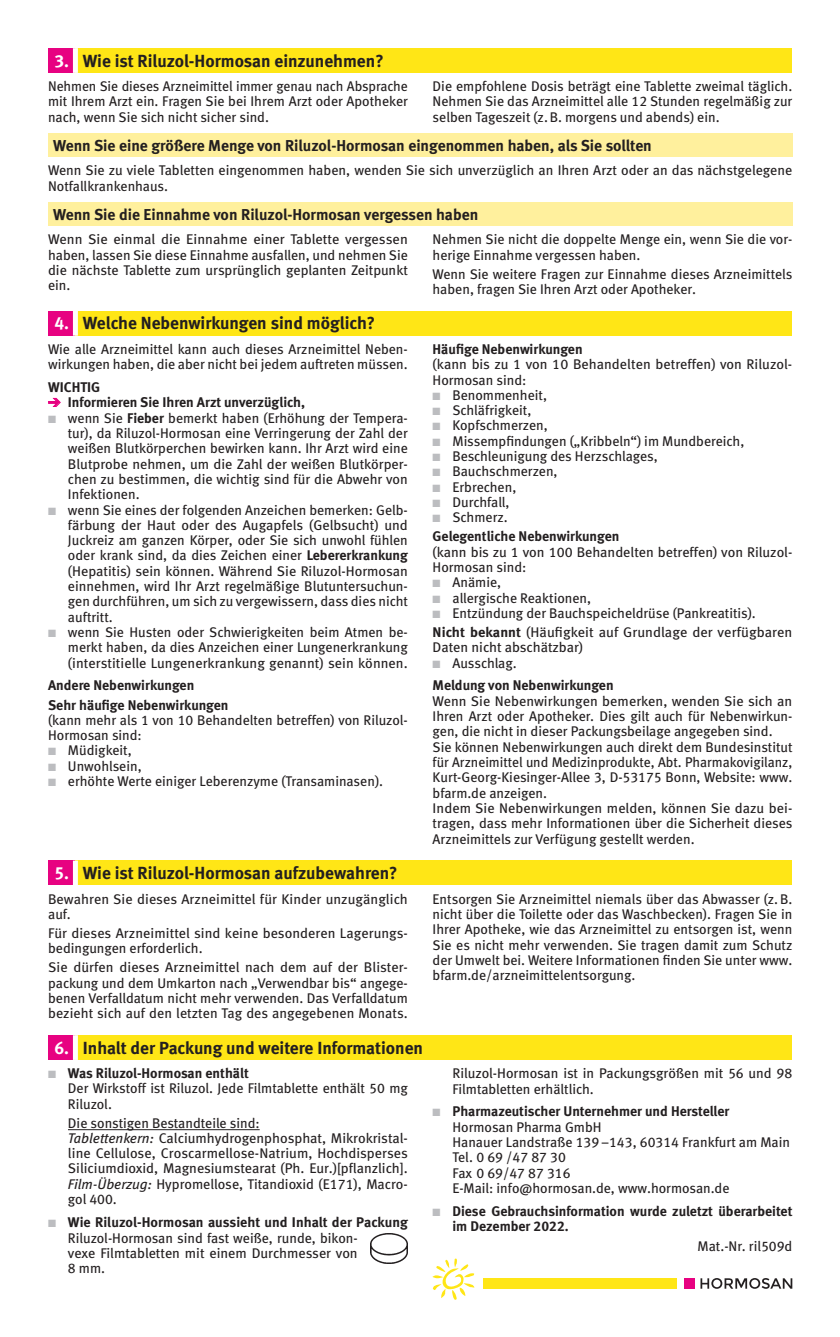
<style>
.page{position:relative;width:840px;height:1337px;background:#fff}
.page>*{position:absolute;margin:0;border:0;box-sizing:border-box;transform-origin:0 0}
.t1{font:17.5px "Meta Bold LF";color:#231f20}
.t2{font:15.75px "Meta Bold LF";color:#231f20}
.t3{font:14px/15.4px "Meta Book LF";color:#231f20}
.t4{font:14px/19.1px "Meta Bold LF";color:#231f20}
.s1{color:#fff}
.s2{color:#e70281}
.s3{color:#bcbdc0}
.s4{font-family:"Meta Bold LF"}
.s5{font-style:italic}
</style>
<div class="page">
<div style="left:48px;top:48px;width:27px;height:25px;background:#e70281"></div>
<div style="left:75px;top:48px;width:717px;height:25px;background:#ffe616"></div>
<div style="left:73px;top:48px;width:5px;height:25px;background:#fff"></div>
<div style="left:48px;top:134px;width:744px;height:23px;background:#fff09d"></div>
<div style="left:48px;top:203px;width:744px;height:23px;background:#fff09d"></div>
<div style="left:48px;top:311px;width:27px;height:25px;background:#e70281"></div>
<div style="left:75px;top:311px;width:717px;height:25px;background:#ffe616"></div>
<div style="left:73px;top:311px;width:5px;height:25px;background:#fff"></div>
<svg style="left:48px;top:397px;width:13px;height:10px"></svg>
<div style="left:48px;top:860px;width:27px;height:25px;background:#e70281"></div>
<div style="left:75px;top:860px;width:717px;height:25px;background:#ffe616"></div>
<div style="left:73px;top:860px;width:5px;height:25px;background:#fff"></div>
<div style="left:48px;top:1035px;width:27px;height:25px;background:#e70281"></div>
<div style="left:75px;top:1035px;width:717px;height:25px;background:#ffe616"></div>
<div style="left:73px;top:1035px;width:5px;height:25px;background:#fff"></div>
<hr style="left:68px;top:1129px;width:192px;height:1px;background:#231f20">
<img style="left:370px;top:1233px;width:37px;height:30px">
<div style="left:483px;top:1278px;width:194px;height:10px;background:#ffe616"></div>
<svg style="left:432px;top:1258px;width:42px;height:42px"></svg>
<div style="left:684px;top:1278px;width:10px;height:10px;background:#e70281"></div>
<svg style="left:700px;top:1278px;width:92px;height:10px"></svg>
<p class="t1" style="left:54px;top:50px;width:331px"><span class="s1">3.</span> Wie ist Riluzol-Hormosan einzunehmen?</p>
<p class="t3" style="left:48px;top:78px;width:361px;text-align:justify">Nehmen Sie dieses Arzneimittel immer genau nach Absprache mit Ihrem Arzt ein. Fragen Sie bei Ihrem Arzt oder Apotheker nach, wenn Sie sich nicht sicher sind.</p>
<p class="t3" style="left:433px;top:78px;width:361px;text-align:justify">Die empfohlene Dosis beträgt eine Tablette zweimal täglich.<br>Nehmen Sie das Arzneimittel alle 12 Stunden regelmäßig zur selben Tageszeit (z.B. morgens und abends) ein.</p>
<p class="t2" style="left:53px;top:136px;width:600px">Wenn Sie eine größere Menge von Riluzol-Hormosan eingenommen haben, als Sie sollten</p>
<p class="t3" style="left:48px;top:163px;width:746px">Wenn Sie zu viele Tabletten eingenommen haben, wenden Sie sich unverzüglich an Ihren Arzt oder an das nächstgelegene<br>Notfallkrankenhaus.</p>
<p class="t2" style="left:53px;top:205px;width:427px">Wenn Sie die Einnahme von Riluzol-Hormosan vergessen haben</p>
<p class="t3" style="left:48px;top:231px;width:361px;text-align:justify">Wenn Sie einmal die Einnahme einer Tablette vergessen haben, lassen Sie diese Einnahme ausfallen, und nehmen Sie die nächste Tablette zum ursprünglich geplanten Zeitpunkt ein.</p>
<p class="t3" style="left:433px;top:231px;width:361px">Nehmen Sie nicht die doppelte Menge ein, wenn Sie die vor&shy;herige Einnahme vergessen haben.</p>
<p class="t3" style="left:433px;top:266px;width:361px">Wenn Sie weitere Fragen zur Einnahme dieses Arzneimittels haben, fragen Sie Ihren Arzt oder Apotheker.</p>
<p class="t1" style="left:54px;top:313px;width:322px"><span class="s1">4.</span> Welche Nebenwirkungen sind möglich?</p>
<p class="t3" style="left:48px;top:341px;width:361px">Wie alle Arzneimittel kann auch dieses Arzneimittel Neben&shy;wirkungen haben, die aber nicht bei jedem auftreten müssen.</p>
<p class="t4" style="left:48px;top:377px;width:54px">WICHTIG</p>
<p class="t4" style="left:48px;top:393px;width:258px"><span class="s2">➔</span> Informieren Sie Ihren Arzt unverzüglich,</p>
<p class="t3" style="left:68px;top:410px;width:341px;text-align:justify;text-indent:-20px"><span class="s3">■</span> wenn Sie <span class="s4">Fieber</span> bemerkt haben (Erhöhung der Tempera&shy;tur), da Riluzol-Hormosan eine Verringerung der Zahl der weißen Blutkörperchen bewirken kann. Ihr Arzt wird eine Blutprobe nehmen, um die Zahl der weißen Blutkörper&shy;chen zu bestimmen, die wichtig sind für die Abwehr von Infektionen.</p>
<p class="t3" style="left:68px;top:502px;width:341px;text-align:justify;text-indent:-20px"><span class="s3">■</span> wenn Sie eines der folgenden Anzeichen bemerken: Gelb&shy;färbung der Haut oder des Augapfels (Gelbsucht) und Juckreiz am ganzen Körper, oder Sie sich unwohl fühlen oder krank sind, da dies Zeichen einer <span class="s4">Lebererkrankung </span>(Hepatitis) sein können. Während Sie Riluzol-Hormosan einnehmen, wird Ihr Arzt regelmäßige Blutuntersuchun&shy;gen durchführen, um sich zu vergewissern, dass dies nicht auftritt.</p>
<p class="t3" style="left:68px;top:624px;width:341px;text-align:justify;text-indent:-20px"><span class="s3">■</span> wenn Sie Husten oder Schwierigkeiten beim Atmen be&shy;merkt haben, da dies Anzeichen einer Lungenerkrankung (interstitielle Lungenerkrankung genannt) sein können.</p>
<p class="t4" style="left:48px;top:676px;width:182px">Andere Nebenwirkungen<br>Sehr häufige Nebenwirkungen</p>
<p class="t3" style="left:48px;top:712px;width:361px">(kann mehr als 1 von 10 Behandelten betreffen) von Riluzol-<br>Hormosan sind:</p>
<p class="t3" style="left:48px;top:742px;width:85px"><span class="s3">■</span> Müdigkeit,</p>
<p class="t3" style="left:48px;top:758px;width:95px"><span class="s3">■</span> Unwohlsein,</p>
<p class="t3" style="left:48px;top:773px;width:336px"><span class="s3">■</span> erhöhte Werte einiger Leberenzyme (Transaminasen).</p>
<p class="t1" style="left:54px;top:862px;width:345px"><span class="s1">5.</span> Wie ist Riluzol-Hormosan aufzubewahren?</p>
<p class="t3" style="left:48px;top:890px;width:361px">Bewahren Sie dieses Arzneimittel für Kinder unzugänglich auf.</p>
<p class="t3" style="left:48px;top:925px;width:360px">Für dieses Arzneimittel sind keine besonderen Lagerungs&shy;bedingungen erforderlich.</p>
<p class="t3" style="left:48px;top:959px;width:361px;text-align:justify">Sie dürfen dieses Arzneimittel nach dem auf der Blister&shy;packung und dem Umkarton nach „Verwendbar bis“ angege&shy;benen Verfalldatum nicht mehr verwenden. Das Verfalldatum bezieht sich auf den letzten Tag des angegebenen Monats.</p>
<p class="t1" style="left:54px;top:1037px;width:370px"><span class="s1">6.</span> Inhalt der Packung und weitere Informationen</p>
<p class="t4" style="left:48px;top:1063px;width:202px"><span class="s3">■</span> Was Riluzol-Hormosan enthält</p>
<p class="t3" style="left:68px;top:1080px;width:341px">Der Wirkstoff ist Riluzol. Jede Filmtablette enthält 50 mg<br>Riluzol.</p>
<p class="t3" style="left:68px;top:1114px;width:341px">Die sonstigen Bestandteile sind:<br><span class="s5">Tablettenkern:</span> Calciumhydrogenphosphat, Mikrokristal&shy;line Cellulose, Croscarmellose-Natrium, Hochdisperses Siliciumdioxid, Magnesiumstearat (Ph. Eur.)[pflanzlich].<br><span class="s5">Film-Überzug:</span> Hypromellose, Titandioxid (E171), Macro&shy;gol 400.</p>
<p class="t4" style="left:48px;top:1211px;width:361px"><span class="s3">■</span> Wie Riluzol-Hormosan aussieht und Inhalt der Packung</p>
<p class="t3" style="left:68px;top:1229px;width:291px;text-align:justify">Riluzol-Hormosan sind fast weiße, runde, bikon&shy;vexe Filmtabletten mit einem Durchmesser von 8 mm.</p>
<p class="t4" style="left:433px;top:339px;width:152px">Häufige Nebenwirkungen</p>
<p class="t3" style="left:433px;top:356px;width:361px">(kann bis zu 1 von 10 Behandelten betreffen) von Riluzol-<br>Hormosan sind:</p>
<p class="t3" style="left:433px;top:387px;width:116px"><span class="s3">■</span> Benommenheit,</p>
<p class="t3" style="left:433px;top:402px;width:100px"><span class="s3">■</span> Schläfrigkeit,</p>
<p class="t3" style="left:433px;top:418px;width:117px"><span class="s3">■</span> Kopfschmerzen,</p>
<p class="t3" style="left:433px;top:433px;width:313px"><span class="s3">■</span> Missempfindungen („Kribbeln“) im Mundbereich,</p>
<p class="t3" style="left:433px;top:448px;width:227px"><span class="s3">■</span> Beschleunigung des Herzschlages,</p>
<p class="t3" style="left:433px;top:464px;width:126px"><span class="s3">■</span> Bauchschmerzen,</p>
<p class="t3" style="left:433px;top:479px;width:85px"><span class="s3">■</span> Erbrechen,</p>
<p class="t3" style="left:433px;top:494px;width:78px"><span class="s3">■</span> Durchfall,</p>
<p class="t3" style="left:433px;top:509px;width:77px"><span class="s3">■</span> Schmerz.</p>
<p class="t4" style="left:433px;top:527px;width:188px">Gelegentliche Nebenwirkungen</p>
<p class="t3" style="left:433px;top:544px;width:361px">(kann bis zu 1 von 100 Behandelten betreffen) von Riluzol-<br>Hormosan sind:</p>
<p class="t3" style="left:433px;top:574px;width:70px"><span class="s3">■</span> Anämie,</p>
<p class="t3" style="left:433px;top:590px;width:160px"><span class="s3">■</span> allergische Reaktionen,</p>
<p class="t3" style="left:433px;top:603px;width:361px;line-height:19.1px"><span class="s3">■</span> Entzündung der Bauchspeicheldrüse (Pankreatitis).<br><span class="s4">Nicht bekannt</span> (Häufigkeit auf Grundlage der verfügbaren</p>
<p class="t3" style="left:433px;top:639px;width:152px">Daten nicht abschätzbar)</p>
<p class="t3" style="left:433px;top:655px;width:86px"><span class="s3">■</span> Ausschlag.</p>
<p class="t4" style="left:433px;top:676px;width:183px">Meldung von Nebenwirkungen</p>
<p class="t3" style="left:433px;top:693px;width:361px">Wenn Sie Nebenwirkungen bemerken, wenden Sie sich an Ihren Arzt oder Apotheker. Dies gilt auch für Nebenwirkun&shy;gen, die nicht in dieser Packungsbeilage angegeben sind.<br>Sie können Nebenwirkungen auch direkt dem Bundesinstitut für Arzneimittel und Medizinprodukte, Abt. Pharmakovigilanz, Kurt-Georg-Kiesinger-Allee 3, D-53175 Bonn, Website: www. bfarm.de anzeigen.<br>Indem Sie Nebenwirkungen melden, können Sie dazu bei&shy;tragen, dass mehr Informationen über die Sicherheit dieses Arzneimittels zur Verfügung gestellt werden.</p>
<p class="t3" style="left:433px;top:890px;width:361px;text-align:justify">Entsorgen Sie Arzneimittel niemals über das Abwasser (z.B. nicht über die Toilette oder das Waschbecken). Fragen Sie in Ihrer Apotheke, wie das Arzneimittel zu entsorgen ist, wenn Sie es nicht mehr verwenden. Sie tragen damit zum Schutz der Umwelt bei. Weitere Informationen finden Sie unter www. bfarm.de/arzneimittelentsorgung.</p>
<p class="t3" style="left:452px;top:1065px;width:341px">Riluzol-Hormosan ist in Packungsgrößen mit 56 und 98<br>Filmtabletten erhältlich.</p>
<p class="t4" style="left:433px;top:1101px;width:298px"><span class="s3">■</span> Pharmazeutischer Unternehmer und Hersteller</p>
<p class="t3" style="left:452px;top:1118px;width:339px">Hormosan Pharma GmbH<br>Hanauer Landstraße 139–143, 60314 Frankfurt am Main<br>Tel. 0 69 /47 87 30<br>Fax 0 69/47 87 316<br>E-Mail: info@hormosan.de, www.hormosan.de</p>
<p class="t4" style="left:452px;top:1202px;width:341px;line-height:15.4px;text-indent:-20px"><span class="s3">■</span> Diese Gebrauchsinformation wurde zuletzt überarbeitet im Dezember 2022.</p>
<p class="t3" style="left:697px;top:1238px;width:96px">Mat.-Nr. ril509d</p>
</div>
